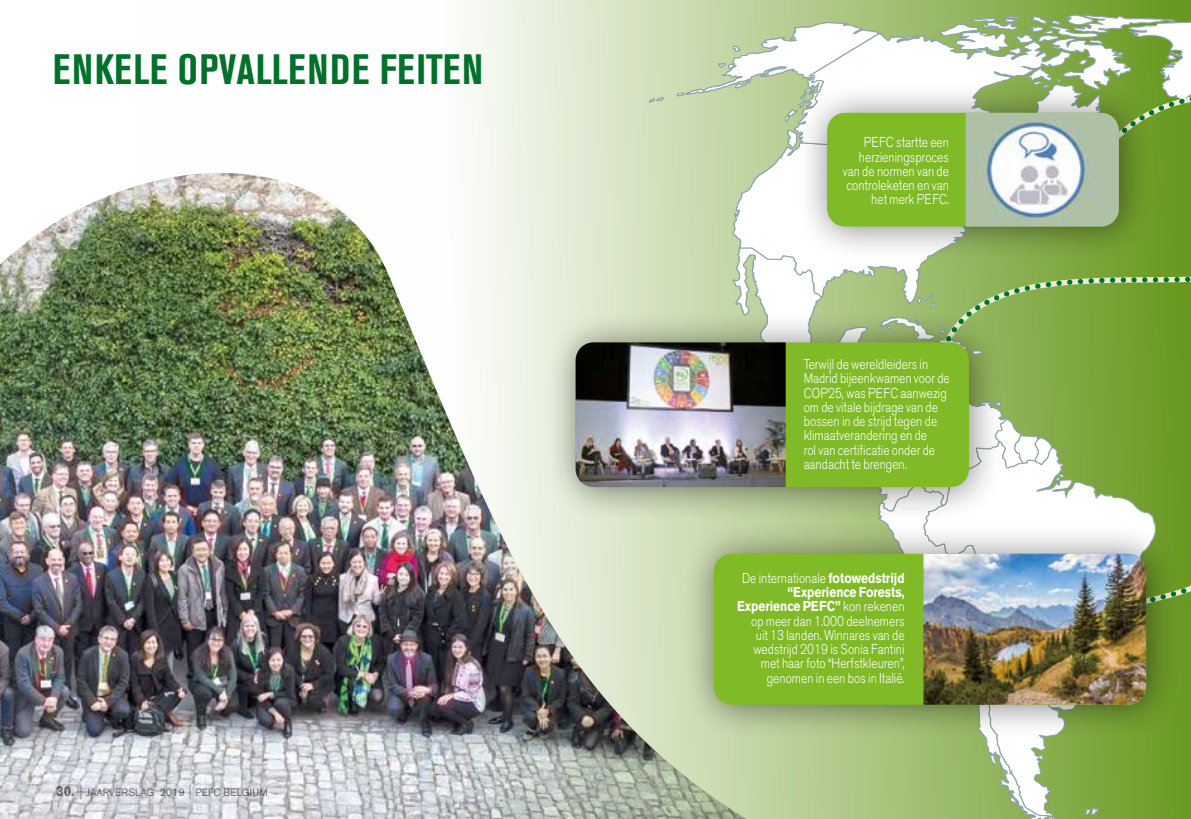
<style>
.page{position:relative;width:1191px;height:819px;background:#fff}
.page>*{position:absolute;margin:0;border:0;box-sizing:border-box;transform-origin:0 0}
.t1{font:700 condensed 42px "Akzidenz Grotesk BE";letter-spacing:.02em;color:#00702a}
.t2{font:300 14.17px/14.2px "Akzidenz Grotesk BE";color:#fff;text-align:right;scale:.84 1}
.t3{font:10.5px "Akzidenz Grotesk BE";letter-spacing:.01em;color:#7c7b7b;scale:.95 1}
.s1{font-weight:700;font-size:14px}
.s2{font-size:11.38px}
.s3{font-weight:700}
</style>
<div class="page">
<svg style="left:468px;top:0;width:723px;height:27px;background:#b9cf97"></svg>
<svg style="left:469px;top:27px;width:179px;height:146px;background:#e5edda"></svg>
<img style="left:0;top:173px;width:732px;height:646px">
<svg style="left:648px;top:22px;width:136px;height:289px;background:#cadbb3"></svg>
<svg style="left:784px;top:14px;width:392px;height:178px"></svg>
<svg style="left:1098px;top:20px;width:93px;height:161px"></svg>
<svg style="left:732px;top:192px;width:459px;height:627px"></svg>
<div style="left:544px;top:311px;width:460px;height:210px;background:#000;opacity:.5"></div>
<div style="left:575px;top:342px;width:394px;height:145px;background:#80ba27;border-radius:18px"></div>
<img style="left:575px;top:342px;width:218px;height:145px">
<div style="left:796px;top:82px;width:357px;height:179px;background:#000;opacity:.5"></div>
<div style="left:827px;top:113px;width:291px;height:113px;background:#80ba27;border-radius:18px"></div>
<img style="left:965px;top:113px;width:153px;height:113px">
<div style="left:682px;top:522px;width:499px;height:217px;background:#000;opacity:.5"></div>
<div style="left:714px;top:553px;width:432px;height:151px;background:#80ba27;border-radius:18px"></div>
<img style="left:911px;top:553px;width:235px;height:151px">
<svg style="left:81px;top:784px;width:1px;height:15px"></svg>
<svg style="left:190px;top:784px;width:1px;height:15px"></svg>
<h1 class="t1" style="left:53px;top:45px;width:432px">ENKELE OPVALLENDE FEITEN</h1>
<p class="t3" style="left:56px;top:786px;width:224px"><span class="s1">30.</span> JAARVERSLAG <span class="s2">2019</span> PEFC BELGIUM</p>
<p class="t2" style="left:843px;top:136px;width:128px">PEFC startte een herzieningsproces van de normen van de controleketen en van het merk PEFC.</p>
<p class="t2" style="left:803px;top:357px;width:175px;text-align:left">Terwijl de wereldleiders in<br>Madrid bijeenkwamen voor de<br>COP25, was PEFC aanwezig om de vitale bijdrage van de bossen in de strijd tegen de klimaatverandering en de<br>rol van certificatie onder de aandacht te brengen.</p>
<p class="t2" style="left:737px;top:571px;width:201px">De internationale <span class="s3">fotowedstrijd “Experience Forests,<br>Experience PEFC”</span> kon rekenen op meer dan 1.000 deelnemers uit 13 landen. Winnares van de wedstrijd 2019 is Sonia Fantini met haar foto “Herfstkleuren”, genomen in een bos in Italië.</p>
</div>
